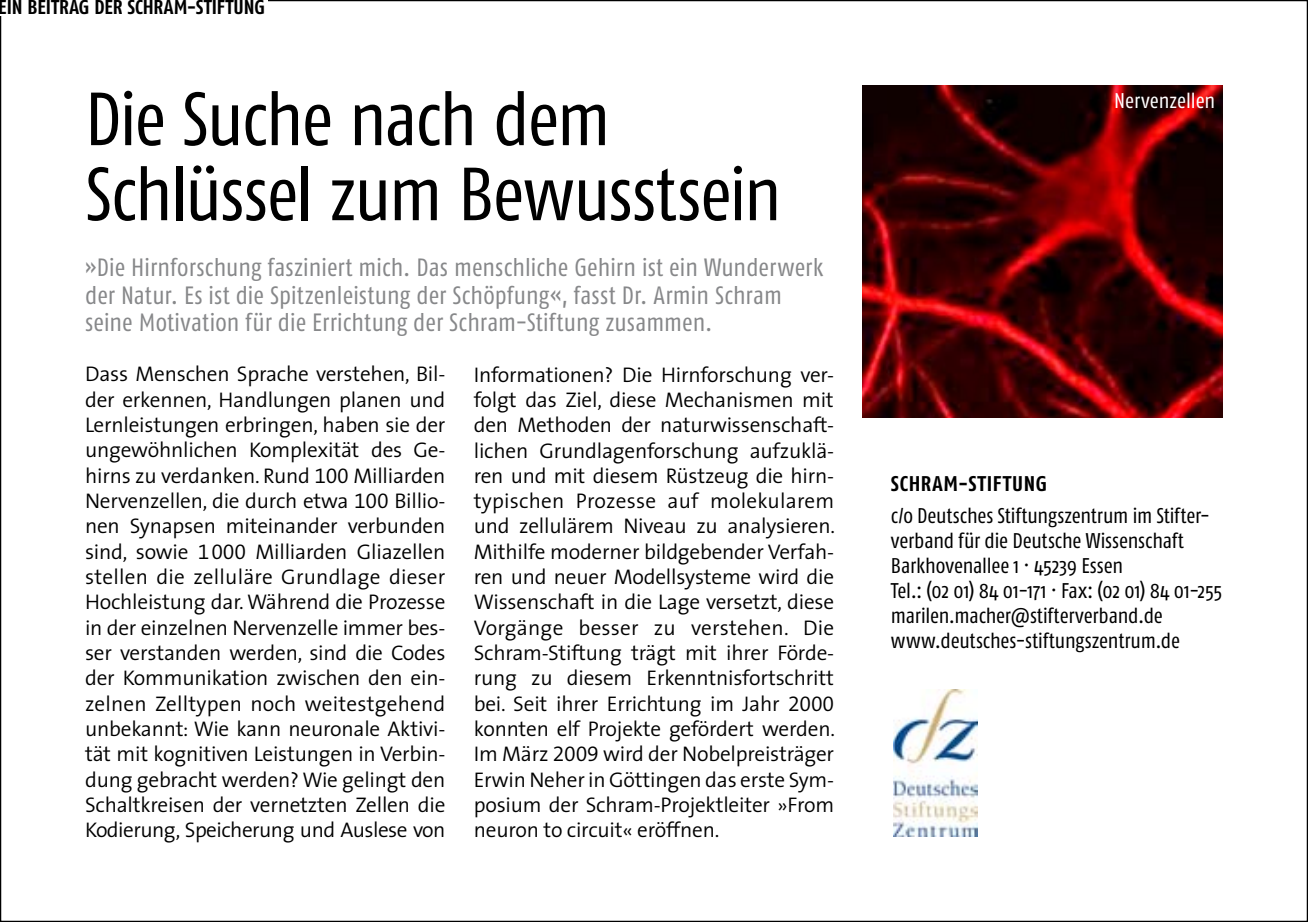
<style>
.page{position:relative;width:1308px;height:922px;background:#fff}
.page>*{position:absolute;margin:0;border:0;box-sizing:border-box;transform-origin:0 0}
.t1{font:75px/75px "Fago Co";letter-spacing:-.025em;color:#000}
.t2{font:25px/27.5px "Fago Co";letter-spacing:.005em;color:#87888a}
.t3{font:21.25px/25.2px "Zeit Thesis Sans Sem Lig";letter-spacing:-.01em;color:#000;text-align:justify}
.t4{font:21.25px/25px "Fago Co";letter-spacing:-.005em;color:#000}
.t5{font:700 21.25px "Fago Co";letter-spacing:.04em;color:#000}
.t6{font:21.25px "Fago Co";color:#fff}
.t7{font:700 20px "Fago Co";letter-spacing:-.005em;color:#000}
</style>
<div class="page">
<img style="left:893px;top:689px;width:84px;height:147px">
<img style="left:862px;top:85px;width:360px;height:332px">
<p class="t7" style="left:-1px;top:-5px;width:268px">EIN BEITRAG DER SCHRAM-STIFTUNG</p>
<h1 class="t1" style="left:85px;top:81px;width:698px">Die Suche nach dem<br>Schlüssel zum Bewusstsein</h1>
<p class="t2" style="left:85px;top:253px;width:740px">»Die Hirnforschung fasziniert mich. Das menschliche Gehirn ist ein Wunderwerk der Natur. Es ist die Spitzenleistung der Schöpfung«, fasst Dr. Armin Schram seine Motivation für die Errichtung der Schram-Stiftung zusammen.</p>
<p class="t3" style="left:85px;top:362px;width:362px">Dass Menschen Sprache verstehen, Bil&shy;der erkennen, Handlungen planen und Lernleistungen erbringen, haben sie der ungewöhnlichen Komplexität des Ge&shy;hirns zu verdanken. Rund 100 Milliarden Nervenzellen, die durch etwa 100 Billio&shy;nen Synapsen miteinander verbunden sind, sowie 1000 Milliarden Gliazellen stellen die zelluläre Grundlage dieser Hochleistung dar. Während die Prozesse in der einzelnen Nervenzelle immer bes&shy;ser verstanden werden, sind die Codes der Kommunikation zwischen den ein&shy;zelnen Zelltypen noch weitestgehend unbekannt: Wie kann neuronale Aktivi&shy;tät mit kognitiven Leistungen in Verbin&shy;dung gebracht werden? Wie gelingt den Schaltkreisen der vernetzten Zellen die Kodierung, Speicherung und Auslese von</p>
<p class="t3" style="left:474px;top:362px;width:363px;text-align:left">Informationen? Die Hirnforschung ver&shy;folgt das Ziel, diese Mechanismen mit den Methoden der naturwissenschaft&shy;lichen Grundlagenforschung aufzuklä&shy;ren und mit diesem Rüstzeug die hirn&shy;typischen Prozesse auf molekularem und zellulärem Niveau zu analysieren.<br>Mithilfe moderner bildgebender Verfah&shy;ren und neuer Modellsysteme wird die Wissenschaft in die Lage versetzt, diese Vorgänge besser zu verstehen. Die Schram-Stiftung trägt mit ihrer Förde&shy;rung zu diesem Erkenntnisfortschritt bei. Seit ihrer Errichtung im Jahr 2000 konnten elf Projekte gefördert werden.<br>Im März 2009 wird der Nobelpreisträger Erwin Neher in Göttingen das erste Sym&shy;posium der Schram-Projektleiter »From neuron to circuit« eröffnen.</p>
<p class="t6" style="left:1114px;top:88px;width:103px">Nervenzellen</p>
<p class="t5" style="left:891px;top:471px;width:158px">SCHRAM-STIFTUNG</p>
<p class="t4" style="left:891px;top:503px;width:333px">c/o Deutsches Stiftungszentrum im Stifter&shy;verband für die Deutsche Wissenschaft Barkhovenallee 1 · 45239 Essen<br>Tel.: (02 01) 84 01-171 · Fax: (02 01) 84 01-255 marilen.macher@stifterverband.de www.deutsches-stiftungszentrum.de</p>
</div>
